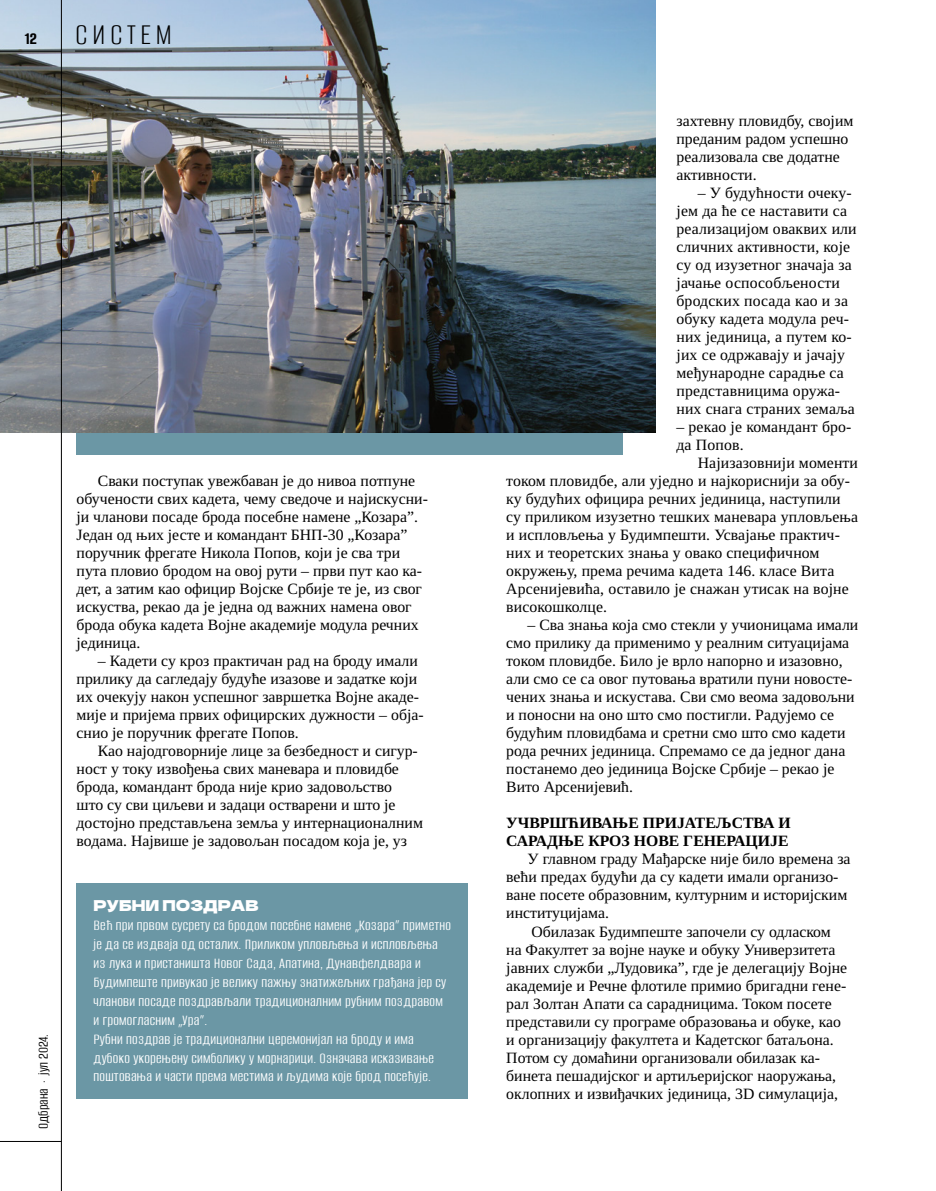
<style>
.page{position:relative;width:936px;height:1191px;background:#fff}
.page>*{position:absolute;margin:0;border:0;box-sizing:border-box;transform-origin:0 0}
.t1{font:300 31.5px "Alumni Sans";letter-spacing:.14em;color:#000}
.t2{font:700 18px "Alumni Sans";color:#000}
.t3{font:15.75px/18px "Tinos";color:#000}
.t4{font:15.75px/18.9px "Alumni Sans";letter-spacing:.015em;color:#fff}
.t5{font:700 15.75px/18px "Tinos";color:#000}
.t6{font:15px "Alumni Sans";color:#000}
.t7{font:15px "Dela Gothic One";color:#fff}
</style>
<div class="page">
<div style="left:76px;top:406px;width:546px;height:49px;background:#6b97a5"></div>
<div style="left:77px;top:882px;width:391px;height:216px;background:#6b97a5"></div>
<img style="left:0;top:0;width:655px;height:433px">
<hr style="left:0;top:51px;width:61px;height:1px;background:#000">
<hr style="left:61px;top:0;width:1px;height:1191px;background:#000">
<hr style="left:0;top:1141px;width:61px;height:1px;background:#000">
<hr style="left:75px;top:51px;width:97px;height:1px;background:#000">
<p class="t2" style="left:25px;top:30px;width:13px">12</p>
<h1 class="t1" style="left:75px;top:19px;width:98px">СИСТЕМ</h1>
<p class="t6" style="left:36px;top:1129px;width:97px;rotate:-90deg">Одбрана . јул 2024.</p>
<p class="t3" style="left:77px;top:472px;width:353px;text-indent:21px">Сваки поступак увежбаван је до нивоа потпуне обучености свих кадета, чему сведоче и најискусни&shy;ји чланови посаде брода посебне намене „Козара”.<br>Један од њих јесте и командант БНП-30 „Козара” поручник фрегате Никола Попов, који је сва три пута пловио бродом на овој рути – први пут као ка&shy;дет, а затим као официр Војске Србије те је, из свог искуства, рекао да је једна од важних намена овог брода обука кадета Војне академије модула речних јединица.</p>
<p class="t3" style="left:77px;top:652px;width:348px;text-indent:21px">– Кадети су кроз практичан рад на броду имали прилику да сагледају будуће изазове и задатке који их очекују након успешног завршетка Војне акаде&shy;мије и пријема првих официрских дужности – обја&shy;снио је поручник фрегате Попов.</p>
<p class="t3" style="left:77px;top:742px;width:348px;text-indent:21px">Као најодговорније лице за безбедност и сигур&shy;ност у току извођења свих маневара и пловидбе брода, командант брода није крио задовољство<br>што су сви циљеви и задаци остварени и што је достојно представљена земља у интернационалним водама. Највише је задовољан посадом која је, уз</p>
<p class="t7" style="left:94px;top:894px;width:167px">РУБНИ ПОЗДРАВ</p>
<p class="t4" style="left:94px;top:916px;width:359px">Већ при првом сусрету са бродом посебне намене „Козара” приметно је да се издваја од осталих. Приликом упловљења и испловљења из лука и пристаништа Новог Сада, Апатина, Дунавфелдвара и Будимпеште привукао је велику пажњу знатижељних грађана јер су чланови посаде поздрављали традиционалним рубним поздравом и громогласним „Ура”.<br>Рубни поздрав је традиционални церемонијал на броду и има дубоко укорењену симболику у морнарици. Означава исказивање поштовања и части према местима и људима које брод посећује.</p>
<p class="t3" style="left:676px;top:112px;width:178px">захтевну пловидбу, својим преданим радом успешно реализовала све додатне активности.</p>
<p class="t3" style="left:676px;top:184px;width:182px;text-indent:21px">– У будућности очеку&shy;јем да ће се наставити са реализацијом оваквих или сличних активности, које су од изузетног значаја за јачање оспособљености бродских посада као и за обуку кадета модула реч&shy;них јединица, а путем ко&shy;јих се одржавају и јачају међународне сарадње са представницима оружа&shy;них снага страних земаља</p>
<p class="t3" style="left:676px;top:418px;width:176px">– рекао је командант бро&shy;да Попов.</p>
<p class="t3" style="left:506px;top:454px;width:353px;text-indent:191px">Најизазовнији моменти током пловидбе, али уједно и најкориснији за обу&shy;ку будућих официра речних јединица, наступили су приликом изузетно тешких маневара упловљења и испловљења у Будимпешти. Усвајање практич&shy;них и теоретских знања у овако специфичном окружењу, према речима кадета 146. класе Вита Арсенијевића, оставило је снажан утисак на војне високошколце.</p>
<p class="t3" style="left:506px;top:616px;width:353px;text-indent:21px">– Сва знања која смо стекли у учионицама имали смо прилику да применимо у реалним ситуацијама током пловидбе. Било је врло напорно и изазовно, али смо се са овог путовања вратили пуни новосте&shy;чених знања и искустава. Сви смо веома задовољни и поносни на оно што смо постигли. Радујемо се будућим пловидбама и сретни смо што смо кадети рода речних јединица. Спремамо се да једног дана постанемо део јединица Војске Србије – рекао је Вито Арсенијевић.</p>
<p class="t5" style="left:506px;top:814px;width:286px">УЧВРШЋИВАЊЕ ПРИЈАТЕЉСТВА И<br>САРАДЊЕ КРОЗ НОВЕ ГЕНЕРАЦИЈЕ</p>
<p class="t3" style="left:506px;top:850px;width:346px;text-indent:21px">У главном граду Мађарске није било времена за већи предах будући да су кадети имали организо&shy;ване посете образовним, културним и историјским институцијама.</p>
<p class="t3" style="left:506px;top:922px;width:342px;text-indent:25px">Обилазак Будимпеште започели су одласком на Факултет за војне науке и обуку Универзитета јавних служби „Лудовика”, где је делегацију Војне академије и Речне флотиле примио бригадни гене&shy;рал Золтан Апати са сарадницима. Током посете представили су програме образовања и обуке, као и организацију факултета и Кадетског батаљона.<br>Потом су домаћини организовали обилазак ка&shy;бинета пешадијског и артиљеријског наоружања, оклопних и извиђачких јединица, 3D симулација,</p>
</div>
